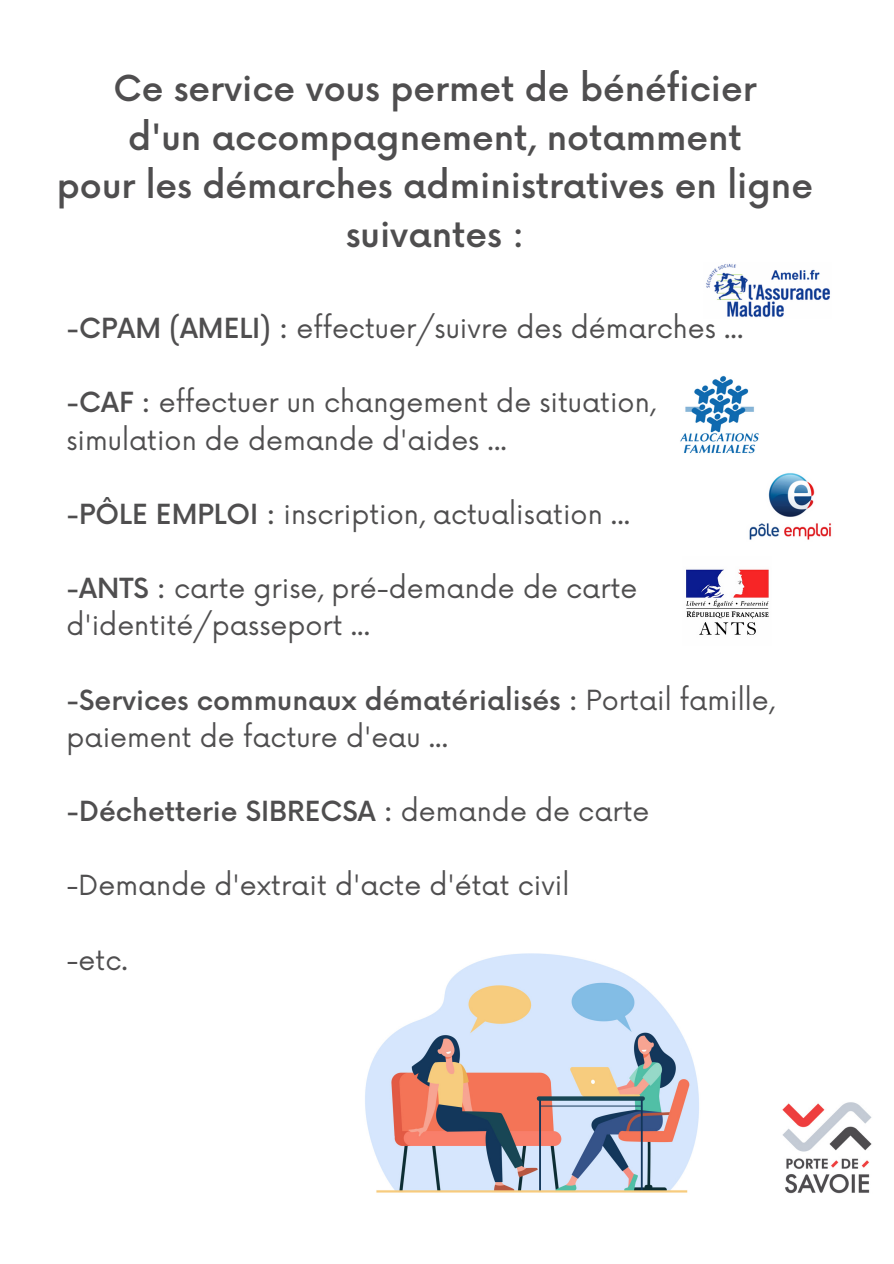
<style>
.page{position:relative;width:894px;height:1264px;background:#fff}
.page>*{position:absolute;margin:0;border:0;box-sizing:border-box;transform-origin:0 0}
.t1{font:500 34.8px/48.3px "Now";color:#4f4e4f;text-align:center}
.t2{font:27px/37.2px "Now";color:#4f4e4f}
.t3{font:500 27px "Now";color:#4f4e4f}
.s1{font-weight:500}
.s2{font-weight:400}
</style>
<div class="page">
<img style="left:365px;top:953px;width:334px;height:240px">
<img style="left:782px;top:1102px;width:90px;height:92px">
<img style="left:706px;top:263px;width:124px;height:55px">
<img style="left:749px;top:473px;width:83px;height:67px">
<img style="left:680px;top:375px;width:79px;height:79px">
<img style="left:686px;top:569px;width:83px;height:66px">
<p class="t1" style="left:57px;top:67px;width:757px">Ce service vous permet de bénéficier<br>d'un accompagnement, notamment<br>pour les démarches administratives en ligne suivantes :</p>
<p class="t2" style="left:66px;top:311px;width:678px"><span class="s1">-CPAM (AMELI) :</span> effectuer/suivre des démarches ...</p>
<p class="t2" style="left:66px;top:385px;width:590px"><span class="s1">-CAF :</span> effectuer un changement de situation, simulation de demande d'aides ...</p>
<p class="t2" style="left:66px;top:497px;width:565px"><span class="s1">-PÔLE EMPLOI :</span> inscription, actualisation ...</p>
<p class="t2" style="left:66px;top:571px;width:572px"><span class="s1">-ANTS :</span> carte grise, pré-demande de carte d'identité/passeport ...</p>
<p class="t2" style="left:66px;top:682px;width:709px"><span class="s1">-Services communaux dématérialisés :</span> Portail famille, paiement de facture d'eau ...</p>
<p class="t3" style="left:66px;top:796px;width:584px">-Déchetterie SIBRECSA : <span class="s2">demande de carte</span></p>
<p class="t2" style="left:66px;top:868px;width:504px">-Demande d'extrait d'acte d'état civil</p>
<p class="t2" style="left:66px;top:942px;width:63px">-etc.</p>
</div>
